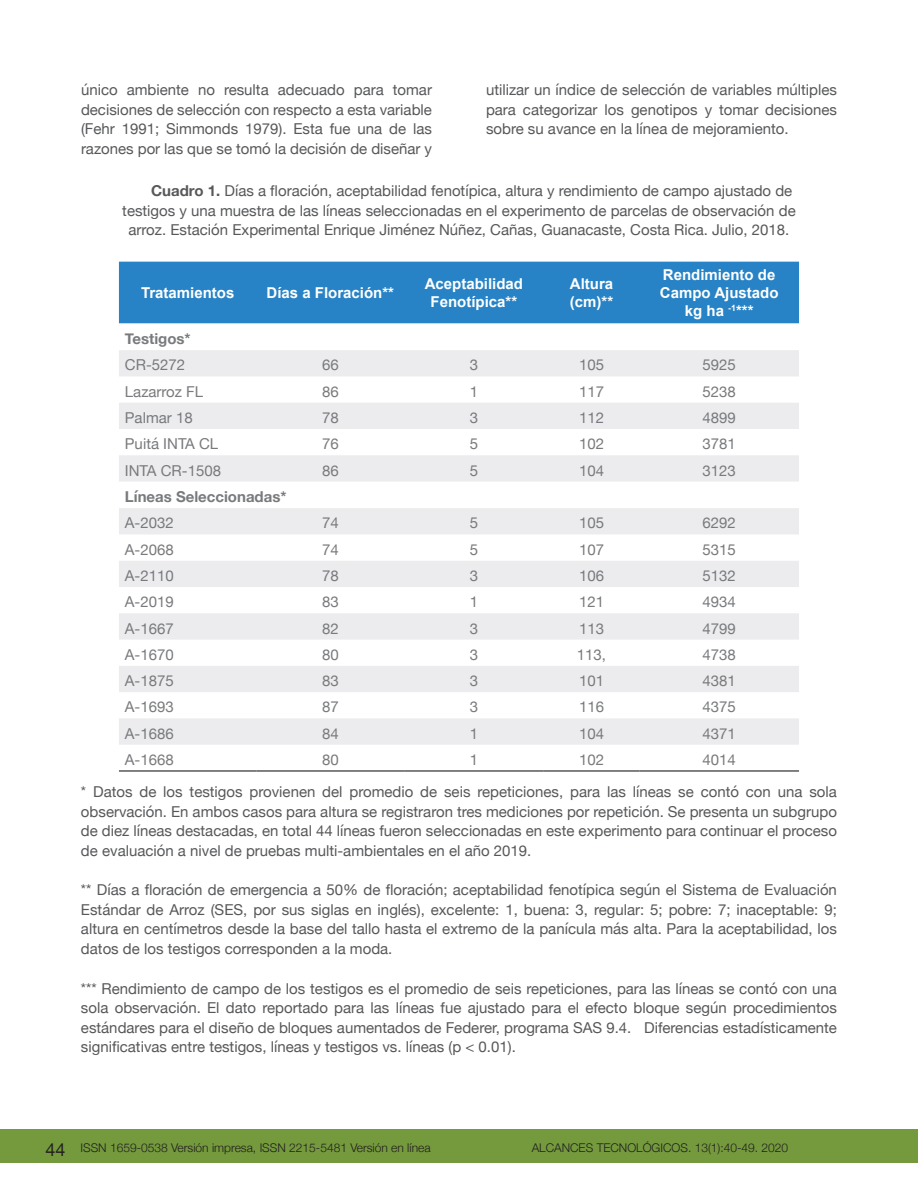
<style>
.page{position:relative;width:918px;height:1188px;background:#fff}
.page>*{position:absolute;margin:0;border:0;box-sizing:border-box;transform-origin:0 0}
.t1{font:15px/19.5px "Helvetica Neue";color:#57585a;text-align:justify}
.t2{font:15px "Helvetica Neue";color:#787a7d}
.t3{font:700 15px/18px "Arial";color:#fff;text-align:center}
.t4{font:700 15px/26.2px "Helvetica Neue";color:#787a7d}
.t5{font:300 12px "Helvetica Neue";color:#211c1c}
.t6{font:300 12px "Helvetica Neue";color:#231f20}
.s1{font-weight:700}
.s2{font-weight:400}
.s3{color:#787a7d}
.s4{font-weight:400;font-size:18px;color:#231f20}
.s5{color:#231f20}
</style>
<div class="page">
<div style="left:0;top:1130px;width:918px;height:33px;background:#749a3d"></div>
<div style="left:119px;top:262px;width:680px;height:62px;background:#2783c5"></div>
<svg style="left:119px;top:350px;width:680px;height:395px;fill:#ececee"></svg>
<hr style="left:119px;top:770px;width:138px;height:2px;background:#231f20">
<hr style="left:257px;top:770px;width:147px;height:2px;background:#231f20">
<hr style="left:404px;top:770px;width:140px;height:2px;background:#231f20">
<hr style="left:544px;top:770px;width:95px;height:2px;background:#231f20">
<hr style="left:639px;top:770px;width:160px;height:2px;background:#231f20">
<p class="t1" style="left:81px;top:81px;width:353px">único ambiente no resulta adecuado para tomar decisiones de selección con respecto a esta variable (Fehr 1991; Simmonds 1979). Esta fue una de las razones por las que se tomó la decisión de diseñar y</p>
<p class="t1" style="left:486px;top:81px;width:353px">utilizar un índice de selección de variables múltiples para categorizar los genotipos y tomar decisiones sobre su avance en la línea de mejoramiento.</p>
<p class="t1" style="left:151px;top:182px;width:643px"><span class="s1">Cuadro 1.</span> Días a floración, aceptabilidad fenotípica, altura y rendimiento de campo ajustado de</p>
<p class="t1" style="left:122px;top:202px;width:675px">testigos y una muestra de las líneas seleccionadas en el experimento de parcelas de observación de</p>
<p class="t1" style="left:129px;top:221px;width:662px">arroz. Estación Experimental Enrique Jiménez Núñez, Cañas, Guanacaste, Costa Rica. Julio, 2018.</p>
<p class="t3" style="left:141px;top:284px;width:95px">Tratamientos</p>
<p class="t3" style="left:267px;top:284px;width:129px">Días a Floración**</p>
<p class="t3" style="left:425px;top:275px;width:100px">Aceptabilidad<br>Fenotípica**</p>
<p class="t3" style="left:570px;top:275px;width:45px;text-align:left">Altura (cm)**</p>
<p class="t3" style="left:660px;top:266px;width:120px">Rendimiento de<br>Campo Ajustado kg ha <sup>-1</sup>***</p>
<p class="t4" style="left:125px;top:326px;width:67px">Testigos*<br><span class="s2">CR-5272</span></p>
<p class="t2" style="left:322px;top:354px;width:18px">66</p>
<p class="t2" style="left:470px;top:354px;width:10px">3</p>
<p class="t2" style="left:579px;top:354px;width:27px">105</p>
<p class="t2" style="left:703px;top:354px;width:35px">5925</p>
<p class="t2" style="left:125px;top:381px;width:80px">Lazarroz FL</p>
<p class="t2" style="left:322px;top:381px;width:18px">86</p>
<p class="t2" style="left:470px;top:381px;width:10px">1</p>
<p class="t2" style="left:579px;top:381px;width:27px">117</p>
<p class="t2" style="left:703px;top:381px;width:35px">5238</p>
<p class="t2" style="left:125px;top:407px;width:69px">Palmar 18</p>
<p class="t2" style="left:322px;top:407px;width:18px">78</p>
<p class="t2" style="left:470px;top:407px;width:10px">3</p>
<p class="t2" style="left:579px;top:407px;width:27px">112</p>
<p class="t2" style="left:703px;top:407px;width:35px">4899</p>
<p class="t2" style="left:125px;top:433px;width:95px">Puitá INTA CL</p>
<p class="t2" style="left:322px;top:433px;width:18px">76</p>
<p class="t2" style="left:470px;top:433px;width:10px">5</p>
<p class="t2" style="left:579px;top:433px;width:27px">102</p>
<p class="t2" style="left:703px;top:433px;width:35px">3781</p>
<p class="t2" style="left:125px;top:459px;width:98px">INTA CR-1508</p>
<p class="t2" style="left:322px;top:459px;width:18px">86</p>
<p class="t2" style="left:470px;top:459px;width:10px">5</p>
<p class="t2" style="left:579px;top:459px;width:27px">104</p>
<p class="t2" style="left:703px;top:459px;width:35px">3123</p>
<p class="t4" style="left:125px;top:484px;width:163px">Líneas Seleccionadas*<br><span class="s2">A-2032</span></p>
<p class="t2" style="left:322px;top:512px;width:18px">74</p>
<p class="t2" style="left:470px;top:512px;width:10px">5</p>
<p class="t2" style="left:579px;top:512px;width:27px">105</p>
<p class="t2" style="left:703px;top:512px;width:35px">6292</p>
<p class="t2" style="left:125px;top:539px;width:50px">A-2068</p>
<p class="t2" style="left:322px;top:539px;width:18px">74</p>
<p class="t2" style="left:470px;top:539px;width:10px">5</p>
<p class="t2" style="left:579px;top:539px;width:27px">107</p>
<p class="t2" style="left:703px;top:539px;width:35px">5315</p>
<p class="t2" style="left:125px;top:565px;width:50px">A-2110</p>
<p class="t2" style="left:322px;top:565px;width:18px">78</p>
<p class="t2" style="left:470px;top:565px;width:10px">3</p>
<p class="t2" style="left:579px;top:565px;width:27px">106</p>
<p class="t2" style="left:703px;top:565px;width:35px">5132</p>
<p class="t2" style="left:125px;top:591px;width:50px">A-2019</p>
<p class="t2" style="left:322px;top:591px;width:18px">83</p>
<p class="t2" style="left:470px;top:591px;width:10px">1</p>
<p class="t2" style="left:579px;top:591px;width:27px">121</p>
<p class="t2" style="left:703px;top:591px;width:35px">4934</p>
<p class="t2" style="left:125px;top:617px;width:50px">A-1667</p>
<p class="t2" style="left:322px;top:617px;width:18px">82</p>
<p class="t2" style="left:470px;top:617px;width:10px">3</p>
<p class="t2" style="left:579px;top:617px;width:27px">113</p>
<p class="t2" style="left:703px;top:617px;width:35px">4799</p>
<p class="t2" style="left:125px;top:644px;width:50px">A-1670</p>
<p class="t2" style="left:322px;top:644px;width:18px">80</p>
<p class="t2" style="left:470px;top:644px;width:10px">3</p>
<p class="t2" style="left:577px;top:644px;width:31px">113,</p>
<p class="t2" style="left:703px;top:644px;width:35px">4738</p>
<p class="t2" style="left:125px;top:670px;width:50px">A-1875</p>
<p class="t2" style="left:322px;top:670px;width:18px">83</p>
<p class="t2" style="left:470px;top:670px;width:10px">3</p>
<p class="t2" style="left:579px;top:670px;width:27px">101</p>
<p class="t2" style="left:703px;top:670px;width:35px">4381</p>
<p class="t2" style="left:125px;top:696px;width:50px">A-1693</p>
<p class="t2" style="left:322px;top:696px;width:18px">87</p>
<p class="t2" style="left:470px;top:696px;width:10px">3</p>
<p class="t2" style="left:579px;top:696px;width:27px">116</p>
<p class="t2" style="left:703px;top:696px;width:35px">4375</p>
<p class="t2" style="left:125px;top:723px;width:50px">A-1686</p>
<p class="t2" style="left:322px;top:723px;width:18px">84</p>
<p class="t2" style="left:470px;top:723px;width:10px">1</p>
<p class="t2" style="left:579px;top:723px;width:27px">104</p>
<p class="t2" style="left:703px;top:723px;width:35px">4371</p>
<p class="t2" style="left:125px;top:749px;width:50px">A-1668</p>
<p class="t2" style="left:322px;top:749px;width:18px">80</p>
<p class="t2" style="left:470px;top:749px;width:10px">1</p>
<p class="t2" style="left:579px;top:749px;width:27px">102</p>
<p class="t1" style="left:81px;top:744px;width:757px;line-height:32.1px;text-indent:622px"><span class="s3">4014<br></span>* Datos de los testigos provienen del promedio de seis repeticiones, para las líneas se contó con una sola</p>
<p class="t1" style="left:81px;top:802px;width:758px">observación. En ambos casos para altura se registraron tres mediciones por repetición. Se presenta un subgrupo de diez líneas destacadas, en total 44 líneas fueron seleccionadas en este experimento para continuar el proceso de evaluación a nivel de pruebas multi-ambientales en el año 2019.</p>
<p class="t1" style="left:81px;top:881px;width:758px">** Días a floración de emergencia a 50% de floración; aceptabilidad fenotípica según el Sistema de Evaluación Estándar de Arroz (SES, por sus siglas en inglés), excelente: 1, buena: 3, regular: 5; pobre: 7; inaceptable: 9; altura en centímetros desde la base del tallo hasta el extremo de la panícula más alta. Para la aceptabilidad, los datos de los testigos corresponden a la moda.</p>
<p class="t1" style="left:81px;top:979px;width:758px">*** Rendimiento de campo de los testigos es el promedio de seis repeticiones, para las líneas se contó con una sola observación. El dato reportado para las líneas fue ajustado para el efecto bloque según procedimientos estándares para el diseño de bloques aumentados de Federer, programa SAS 9.4. Diferencias estadísticamente significativas entre testigos, líneas y testigos vs. líneas (p &lt; 0.01).</p>
<p class="t5" style="left:46px;top:1138px;width:387px"><span class="s4">44</span> <span class="s5">ISSN 1659-0538</span> Versión impresa, <span class="s5">ISSN 2215-5481</span> Versión en línea</p>
<p class="t6" style="left:532px;top:1138px;width:258px">ALCANCES TECNOLÓGICOS. 13(1):40-49. 2020</p>
</div>
